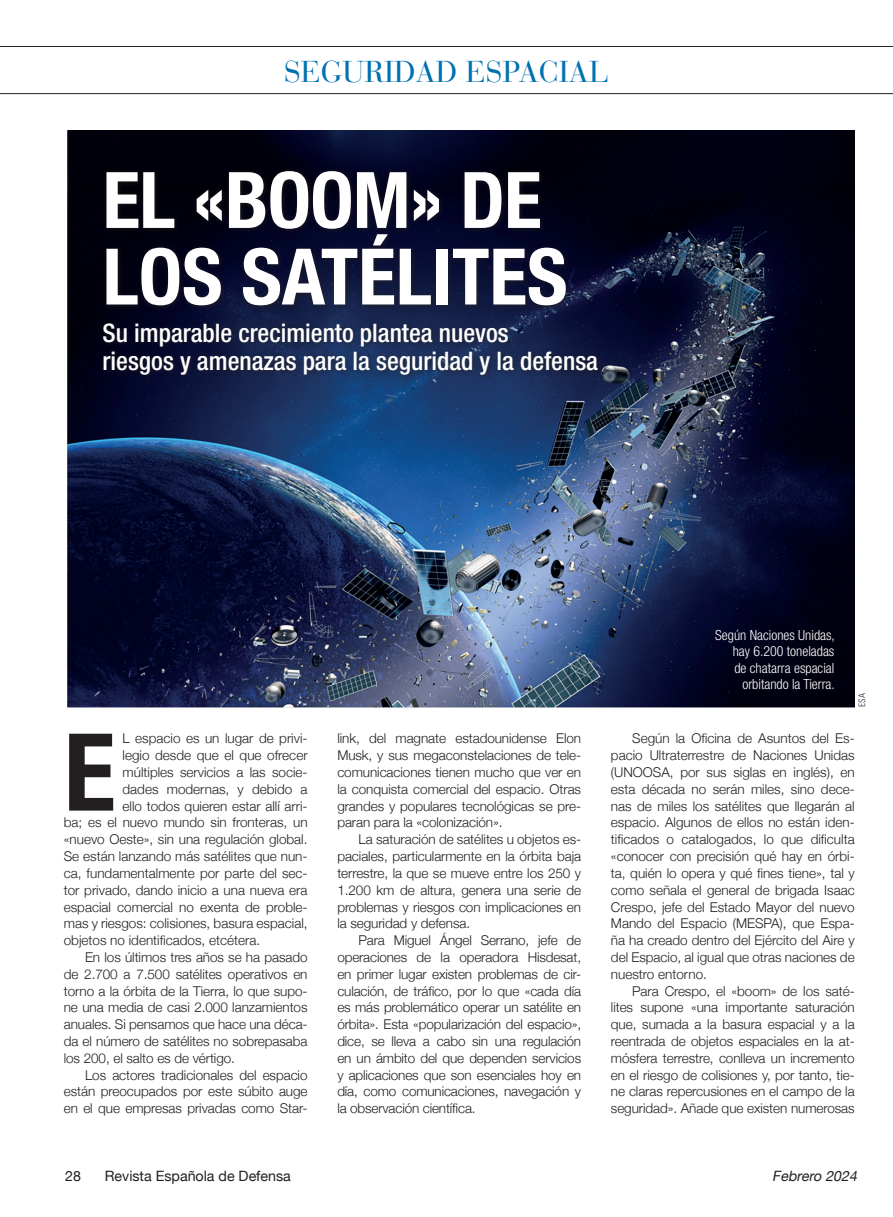
<style>
.page{position:relative;width:893px;height:1217px;background:#fff}
.page>*{position:absolute;margin:0;border:0;box-sizing:border-box;transform-origin:0 0}
.Coro-Texto{font:700 condensed 107.55px "Helvetica Neue";color:#231f20}
.Título_B{font:700 condensed 78px/76.5px "Helvetica Neue";color:#fff}
.Título_B-2{font:30px "Bauer Bodoni";color:#0070b1}
.Título_B-3{font:500 condensed 25.5px/28.5px "Helvetica Neue";color:#fff}
.t1{font:14.25px "Helvetica Neue";color:#231f20}
.t2{font:italic 14.25px "Helvetica Neue";color:#231f20}
.Título_B-4{font:300 condensed 13.95px/16.5px "Helvetica Neue";color:#fff;text-align:right}
.Coro-Texto-2{font:300 13.5px/16.8px "Helvetica Neue";color:#231f20;text-align:justify}
.Crédito_foto{font:300 condensed 9px "Univers";color:#231f20}
</style>
<div class="page">
<img style="left:68px;top:131px;width:787px;height:576px">
<div style="left:99px;top:166px;width:505px;height:215px;background:#231f20;opacity:.75"></div>
<hr style="left:0;top:93px;width:893px;height:1px;background:#231f20">
<hr style="left:0;top:46px;width:893px;height:1px;background:#231f20">
<p class="Título_B-2" style="left:284px;top:53px;width:326px">SEGURIDAD ESPACIAL</p>
<p class="Título_B" style="left:103px;top:156px;width:466px">EL «BOOM» DE<br>LOS SATÉLITES</p>
<p class="Título_B-3" style="left:103px;top:318px;width:497px">Su imparable crecimiento plantea nuevos<br>riesgos y amenazas para la seguridad y la defensa</p>
<p class="Coro-Texto" style="left:64px;top:707px;width:53px">E</p>
<p class="Coro-Texto-2" style="left:123px;top:729px;width:187px">L espacio es un lugar de privi-</p>
<p class="Coro-Texto-2" style="left:123px;top:745px;width:187px">legio desde que el que ofrecer</p>
<p class="Coro-Texto-2" style="left:123px;top:762px;width:187px">múltiples servicios a las socie-</p>
<p class="Coro-Texto-2" style="left:123px;top:779px;width:187px">dades modernas, y debido a</p>
<p class="Coro-Texto-2" style="left:123px;top:796px;width:187px">ello todos quieren estar allí arri-</p>
<p class="Coro-Texto-2" style="left:64px;top:813px;width:245px">ba; es el nuevo mundo sin fronteras, un</p>
<p class="Coro-Texto-2" style="left:64px;top:829px;width:245px">«nuevo Oeste», sin una regulación global.</p>
<p class="Coro-Texto-2" style="left:64px;top:846px;width:245px">Se están lanzando más satélites que nun-</p>
<p class="Coro-Texto-2" style="left:64px;top:863px;width:245px">ca, fundamentalmente por parte del sec-</p>
<p class="Coro-Texto-2" style="left:64px;top:880px;width:245px">tor privado, dando inicio a una nueva era</p>
<p class="Coro-Texto-2" style="left:64px;top:897px;width:245px">espacial comercial no exenta de proble-</p>
<p class="Coro-Texto-2" style="left:64px;top:913px;width:245px">mas y riesgos: colisiones, basura espacial,</p>
<p class="Coro-Texto-2" style="left:64px;top:930px;width:198px">objetos no identificados, etcétera.</p>
<p class="Coro-Texto-2" style="left:64px;top:947px;width:245px;text-indent:21px">En los últimos tres años se ha pasado de 2.700 a 7.500 satélites operativos en torno a la órbita de la Tierra, lo que supo&shy;ne una media de casi 2.000 lanzamientos anuales. Si pensamos que hace una déca&shy;da el número de satélites no sobrepasaba los 200, el salto es de vértigo.</p>
<p class="Coro-Texto-2" style="left:64px;top:1065px;width:245px;text-indent:21px">Los actores tradicionales del espacio están preocupados por este súbito auge en el que empresas privadas como Star-</p>
<p class="Coro-Texto-2" style="left:337px;top:729px;width:245px">link, del magnate estadounidense Elon Musk, y sus megaconstelaciones de tele&shy;comunicaciones tienen mucho que ver en la conquista comercial del espacio. Otras grandes y populares tecnológicas se pre&shy;paran para la «colonización».</p>
<p class="Coro-Texto-2" style="left:337px;top:829px;width:245px;text-indent:21px">La saturación de satélites u objetos es&shy;paciales, particularmente en la órbita baja terrestre, la que se mueve entre los 250 y 1.200 km de altura, genera una serie de problemas y riesgos con implicaciones en la seguridad y defensa.</p>
<p class="Coro-Texto-2" style="left:337px;top:930px;width:245px;text-indent:21px">Para Miguel Ángel Serrano, jefe de operaciones de la operadora Hisdesat, en primer lugar existen problemas de cir&shy;culación, de tráfico, por lo que «cada día es más problemático operar un satélite en órbita». Esta «popularización del espacio», dice, se lleva a cabo sin una regulación en un ámbito del que dependen servicios y aplicaciones que son esenciales hoy en día, como comunicaciones, navegación y la observación científica.</p>
<p class="Título_B-4" style="left:715px;top:626px;width:121px">Según Naciones Unidas, hay 6.200 toneladas<br>de chatarra espacial orbitando la Tierra.</p>
<p class="Crédito_foto" style="left:856px;top:706px;width:15px;rotate:-90deg">ESA</p>
<p class="Coro-Texto-2" style="left:611px;top:729px;width:245px;text-indent:21px">Según la Oficina de Asuntos del Es&shy;pacio Ultraterrestre de Naciones Unidas (UNOOSA, por sus siglas en inglés), en esta década no serán miles, sino dece&shy;nas de miles los satélites que llegarán al espacio. Algunos de ellos no están iden&shy;tificados o catalogados, lo que dificulta «conocer con precisión qué hay en órbi&shy;ta, quién lo opera y qué fines tiene», tal y como señala el general de brigada Isaac Crespo, jefe del Estado Mayor del nuevo Mando del Espacio (MESPA), que Espa&shy;ña ha creado dentro del Ejército del Aire y del Espacio, al igual que otras naciones de nuestro entorno.</p>
<p class="Coro-Texto-2" style="left:611px;top:981px;width:245px;text-indent:21px">Para Crespo, el «boom» de los saté&shy;lites supone «una importante saturación que, sumada a la basura espacial y a la reentrada de objetos espaciales en la at&shy;mósfera terrestre, conlleva un incremento en el riesgo de colisiones y, por tanto, tie&shy;ne claras repercusiones en el campo de la seguridad». Añade que existen numerosas</p>
<p class="t1" style="left:65px;top:1165px;width:17px">28</p>
<p class="t1" style="left:105px;top:1165px;width:188px">Revista Española de Defensa</p>
<p class="t2" style="left:772px;top:1165px;width:90px">Febrero 2024</p>
</div>
